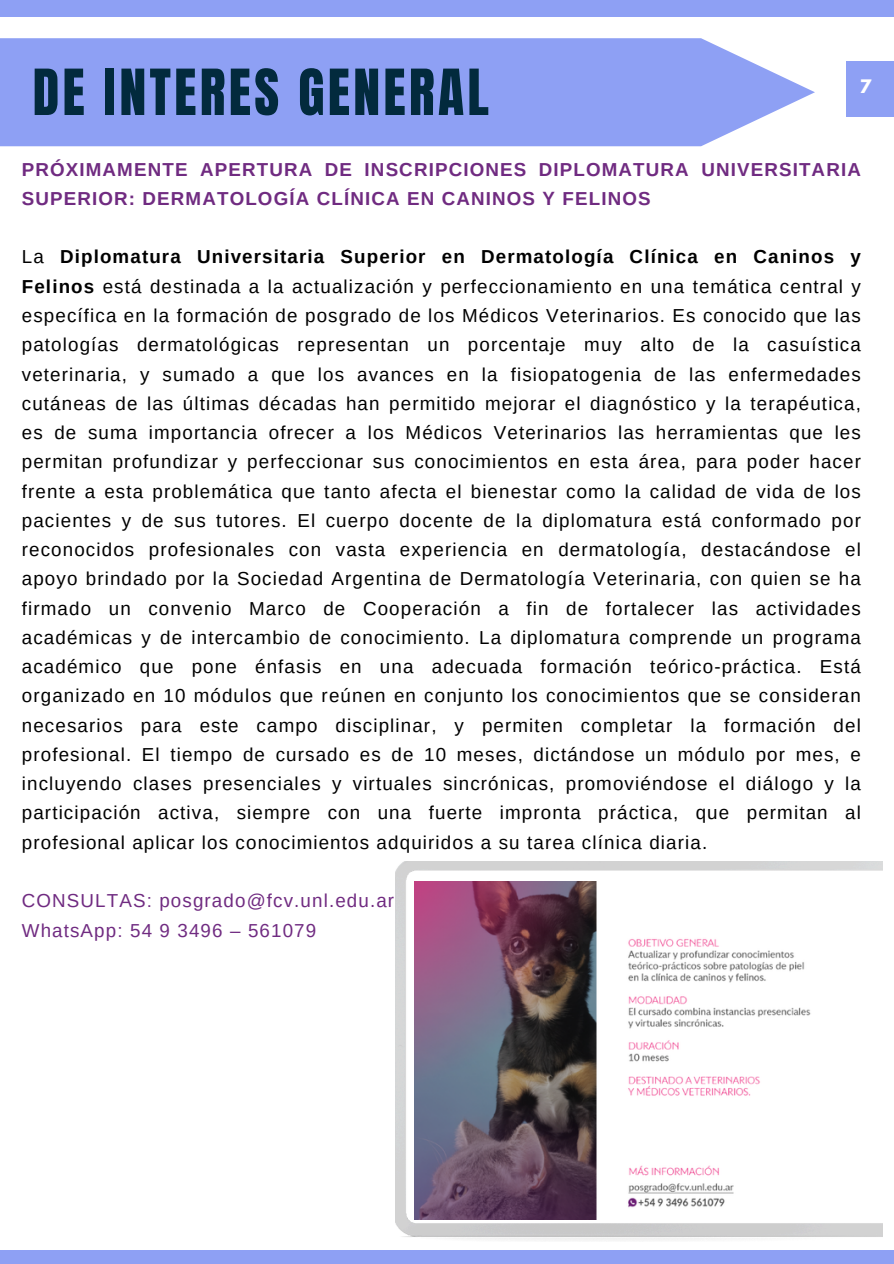
<style>
.page{position:relative;width:894px;height:1264px;background:#fff}
.page>*{position:absolute;margin:0;border:0;box-sizing:border-box;transform-origin:0 0}
.t1{font:54px "Anton";letter-spacing:.06em;color:#022a3d}
.t2{font:18.75px/29.2px "Arimo";letter-spacing:.06em;color:#000;text-align:justify}
.t3{font:700 18.75px/29.2px "Arimo";letter-spacing:.06em;color:#702b81}
.t4{font:18.75px "Arimo";letter-spacing:.06em;color:#702b81}
.t5{font:700 16.5px "League Spartan";color:#fff}
.s1{font-weight:700}
</style>
<div class="page">
<svg style="left:0;top:38px;width:814px;height:108px;background:#95a6f4"></svg>
<div style="left:846px;top:62px;width:47px;height:55px;background:#8ea0f4"></div>
<div style="left:0;top:1249px;width:893px;height:14px;background:#8ea0f4"></div>
<img style="left:395px;top:861px;width:487px;height:380px">
<div style="left:0;top:0;width:893px;height:16px;background:#8ea0f4"></div>
<p class="t1" style="left:33px;top:53px;width:457px">DE INTERES GENERAL</p>
<h1 class="t5" style="left:859px;top:78px;width:13px">7</h1>
<p class="t3" style="left:22px;top:154px;width:840px">PRÓXIMAMENTE APERTURA DE INSCRIPCIONES DIPLOMATURA UNIVERSITARIA<br>SUPERIOR: DERMATOLOGÍA CLÍNICA EN CANINOS Y FELINOS</p>
<h2 class="t2" style="left:22px;top:242px;width:840px">La <span class="s1">Diplomatura Universitaria Superior en Dermatología Clínica en Caninos y Felinos</span> está destinada a la actualización y perfeccionamiento en una temática central y específica en la formación de posgrado de los Médicos Veterinarios. Es conocido que las patologías dermatológicas representan un porcentaje muy alto de la casuística veterinaria, y sumado a que los avances en la fisiopatogenia de las enfermedades cutáneas de las últimas décadas han permitido mejorar el diagnóstico y la terapéutica, es de suma importancia ofrecer a los Médicos Veterinarios las herramientas que les permitan profundizar y perfeccionar sus conocimientos en esta área, para poder hacer frente a esta problemática que tanto afecta el bienestar como la calidad de vida de los pacientes y de sus tutores. El cuerpo docente de la diplomatura está conformado por reconocidos profesionales con vasta experiencia en dermatología, destacándose el apoyo brindado por la Sociedad Argentina de Dermatología Veterinaria, con quien se ha firmado un convenio Marco de Cooperación a fin de fortalecer las actividades académicas y de intercambio de conocimiento. La diplomatura comprende un programa académico que pone énfasis en una adecuada formación teórico-práctica. Está organizado en 10 módulos que reúnen en conjunto los conocimientos que se consideran necesarios para este campo disciplinar, y permiten completar la formación del profesional. El tiempo de cursado es de 10 meses, dictándose un módulo por mes, e incluyendo clases presenciales y virtuales sincrónicas, promoviéndose el diálogo y la participación activa, siempre con una fuerte impronta práctica, que permitan al profesional aplicar los conocimientos adquiridos a su tarea clínica diaria.</h2>
<p class="t4" style="left:22px;top:890px;width:374px">CONSULTAS: posgrado@fcv.unl.edu.ar</p>
<p class="t4" style="left:22px;top:919px;width:296px">WhatsApp: 54 9 3496 – 561079</p>
</div>
